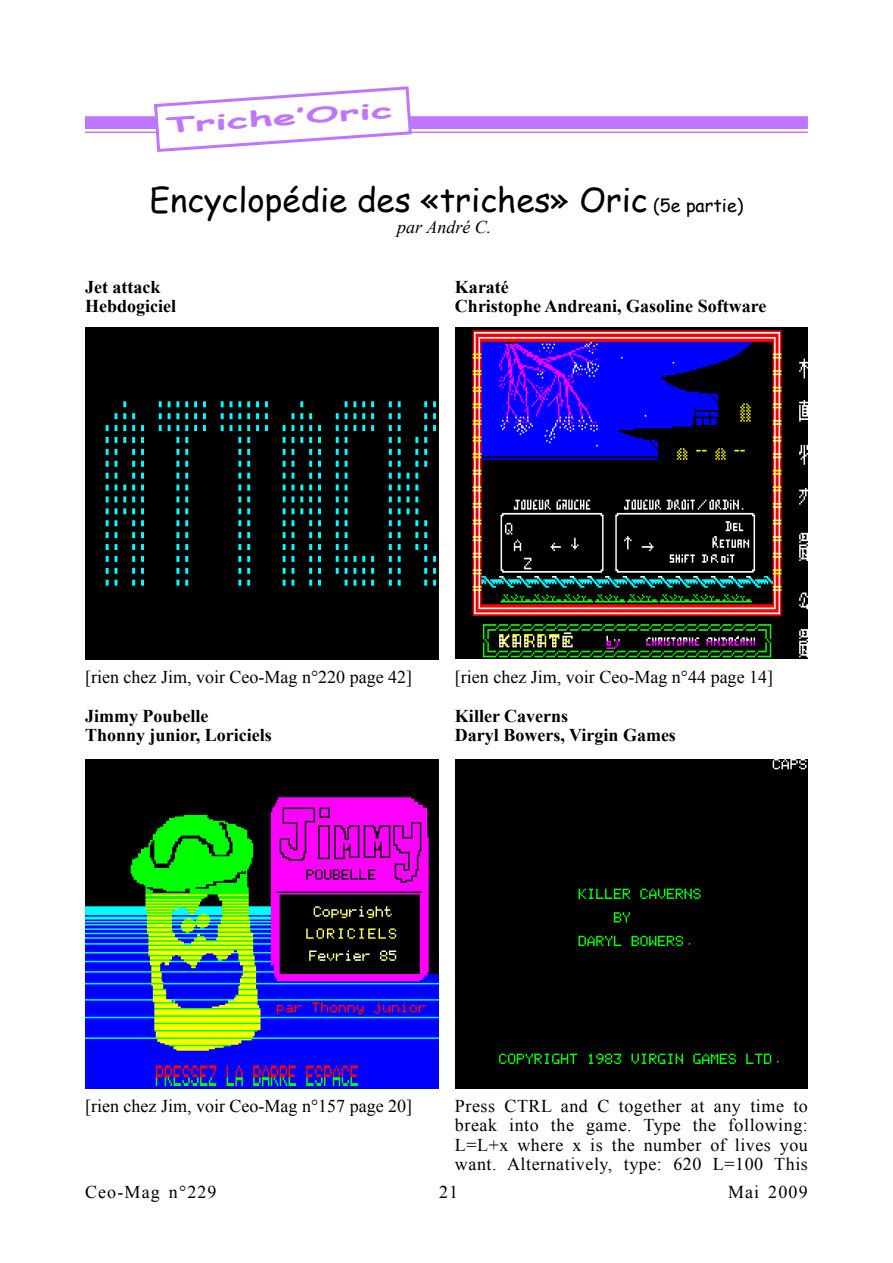
<style>
.page{position:relative;width:893px;height:1263px;background:#fff}
.page>*{position:absolute;margin:0;border:0;box-sizing:border-box;transform-origin:0 0}
.t1{font:33px "Comic Sans MS";color:#000}
.t2{font:700 21px "Comic Sans MS";color:#bf76ff;scale:2 1}
.t3{font:18px/19.5px "Times New Roman";color:#000;text-align:justify}
.t4{font:700 18px/19.5px "Times New Roman";color:#000}
.t5{font:18px "Times New Roman";letter-spacing:.065em;color:#000}
.t6{font:italic 18px "Times New Roman";color:#000}
.s1{font-size:18px}
</style>
<div class="page">
<div style="left:86px;top:117px;width:721px;height:11px;background:#bf76ff"></div>
<div style="left:85px;top:116px;width:723px;height:13px;border:2px solid #bf76ff"></div>
<hr style="left:85px;top:132px;width:723px;height:1px;background:#bf76ff">
<svg style="left:152px;top:86px;width:261px;height:66px"></svg>
<img style="left:85px;top:327px;width:353px;height:332px">
<img style="left:85px;top:759px;width:353px;height:330px">
<img style="left:455px;top:327px;width:353px;height:331px">
<div style="left:455px;top:759px;width:353px;height:330px;background:#000"></div>
<p class="t2" style="left:165px;top:110px;width:115px;rotate:-4deg">Triche’Oric</p>
<h1 class="t1" style="left:150px;top:175px;width:595px">Encyclopédie des «triches» Oric <span class="s1">(5e partie)</span></h1>
<p class="t6" style="left:397px;top:215px;width:96px">par André C.</p>
<p class="t4" style="left:85px;top:277px;width:93px">Jet attack<br>Hebdogiciel</p>
<p class="t4" style="left:455px;top:277px;width:313px">Karaté<br>Christophe Andreani, Gasoline Software</p>
<p class="t3" style="left:85px;top:667px;width:329px">[rien chez Jim, voir Ceo-Mag n°220 page 42]</p>
<p class="t4" style="left:85px;top:706px;width:188px">Jimmy Poubelle<br>Thonny junior, Loriciels</p>
<p class="t3" style="left:455px;top:667px;width:320px">[rien chez Jim, voir Ceo-Mag n°44 page 14]</p>
<p class="t4" style="left:455px;top:706px;width:222px">Killer Caverns<br>Daryl Bowers, Virgin Games</p>
<p class="t3" style="left:85px;top:1096px;width:329px">[rien chez Jim, voir Ceo-Mag n°157 page 20]</p>
<p class="t3" style="left:455px;top:1096px;width:354px">Press CTRL and C together at any time to break into the game. Type the following:<br>L=L+x where x is the number of lives you want. Alternatively, type: 620 L=100 This</p>
<p class="t5" style="left:85px;top:1179px;width:133px">Ceo-Mag n°229</p>
<p class="t3" style="left:439px;top:1181px;width:21px">21</p>
<p class="t3" style="left:728px;top:1181px;width:81px">Mai 2009</p>
</div>
